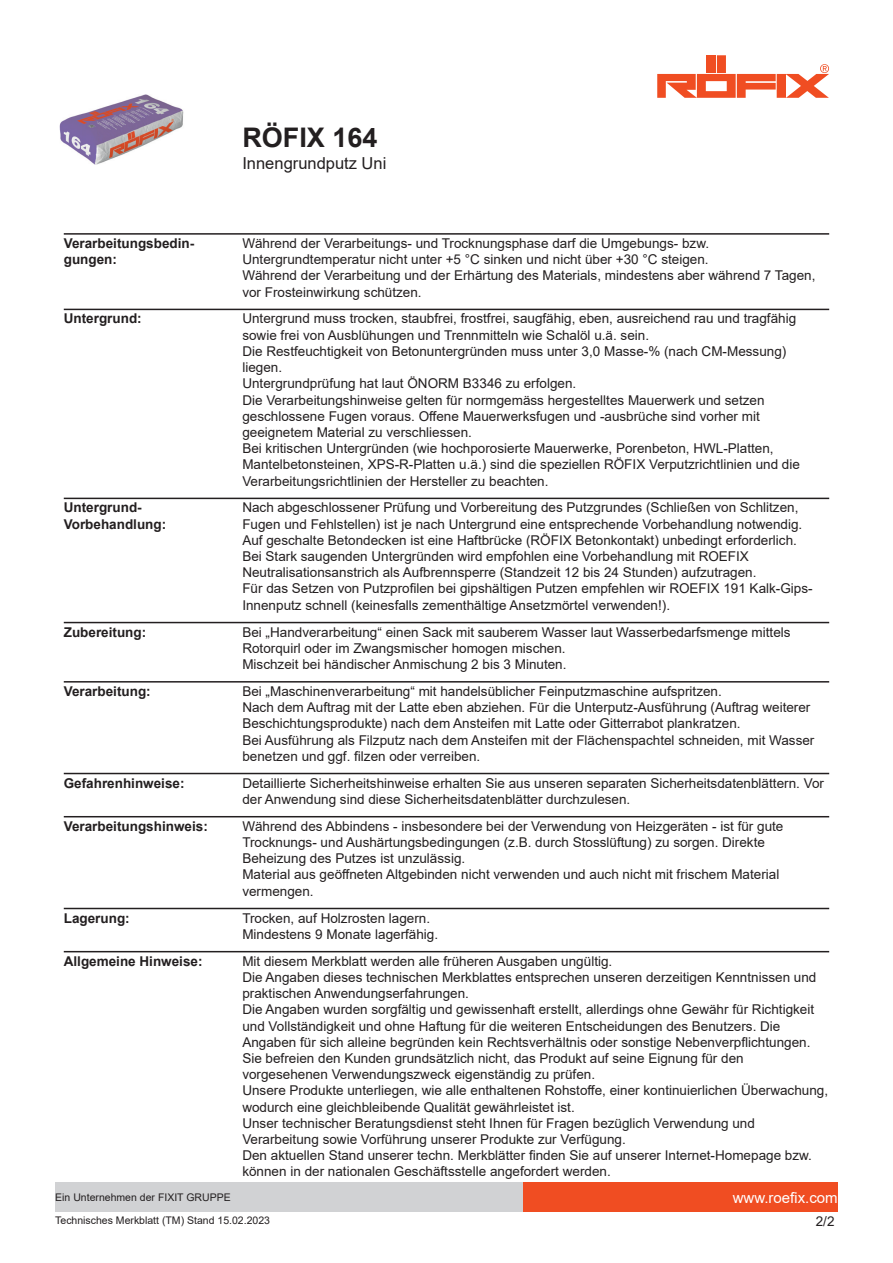
<style>
.page{position:relative;width:893px;height:1263px;background:#fff}
.page>*{position:absolute;margin:0;border:0;box-sizing:border-box;transform-origin:0 0}
.t1{font:700 27px "Arial";color:#231f20}
.t2{font:16.5px "Arial";color:#231f20}
.t3{font:15px "Arial";color:#fff}
.t4{font:13.5px/16.2px "Arial";color:#231f20}
.t5{font:700 13.5px/16.2px "Arial";color:#231f20}
.t6{font:10.5px "Arial";color:#231f20}
</style>
<div class="page">
<img style="left:59px;top:95px;width:125px;height:70px">
<div style="left:717px;top:55px;width:9px;height:18px;background:#f04d22"></div>
<div style="left:707px;top:55px;width:9px;height:18px;background:#f04d22"></div>
<svg style="left:657px;top:64px;width:172px;height:34px"></svg>
<div style="left:523px;top:1182px;width:315px;height:30px;background:#f04d22"></div>
<div style="left:55px;top:1182px;width:468px;height:30px;background:#d1d2d4"></div>
<hr style="left:64px;top:233px;width:765px;height:2px;background:#231f20">
<hr style="left:64px;top:309px;width:765px;height:1px;background:#231f20">
<hr style="left:64px;top:498px;width:765px;height:1px;background:#231f20">
<hr style="left:64px;top:622px;width:765px;height:1px;background:#231f20">
<hr style="left:64px;top:681px;width:765px;height:1px;background:#231f20">
<hr style="left:64px;top:773px;width:765px;height:1px;background:#231f20">
<hr style="left:64px;top:816px;width:765px;height:1px;background:#231f20">
<hr style="left:64px;top:908px;width:765px;height:1px;background:#231f20">
<hr style="left:64px;top:951px;width:765px;height:1px;background:#231f20">
<h1 class="t1" style="left:242px;top:119px;width:137px">RÖFIX 164</h1>
<p class="t2" style="left:242px;top:152px;width:145px">Innengrundputz Uni</p>
<p class="t5" style="left:64px;top:235px;width:132px">Verarbeitungsbedin&shy;gungen:</p>
<p class="t4" style="left:242px;top:235px;width:575px">Während der Verarbeitungs- und Trocknungsphase darf die Umgebungs- bzw.<br>Untergrundtemperatur nicht unter +5 °C sinken und nicht über +30 °C steigen.<br>Während der Verarbeitung und der Erhärtung des Materials, mindestens aber während 7 Tagen, vor Frosteinwirkung schützen.</p>
<p class="t5" style="left:64px;top:311px;width:79px">Untergrund:</p>
<p class="t4" style="left:242px;top:311px;width:559px">Untergrund muss trocken, staubfrei, frostfrei, saugfähig, eben, ausreichend rau und tragfähig sowie frei von Ausblühungen und Trennmitteln wie Schalöl u.ä. sein.<br>Die Restfeuchtigkeit von Betonuntergründen muss unter 3,0 Masse-% (nach CM-Messung) liegen.<br>Untergrundprüfung hat laut ÖNORM B3346 zu erfolgen.<br>Die Verarbeitungshinweise gelten für normgemäss hergestelltes Mauerwerk und setzen geschlossene Fugen voraus. Offene Mauerwerksfugen und -ausbrüche sind vorher mit geeignetem Material zu verschliessen.<br>Bei kritischen Untergründen (wie hochporosierte Mauerwerke, Porenbeton, HWL-Platten, Mantelbetonsteinen, XPS-R-Platten u.ä.) sind die speziellen RÖFIX Verputzrichtlinien und die Verarbeitungsrichtlinien der Hersteller zu beachten.</p>
<p class="t5" style="left:64px;top:500px;width:104px">Untergrund-<br>Vorbehandlung:</p>
<p class="t4" style="left:242px;top:499px;width:572px">Nach abgeschlossener Prüfung und Vorbereitung des Putzgrundes (Schließen von Schlitzen, Fugen und Fehlstellen) ist je nach Untergrund eine entsprechende Vorbehandlung notwendig.<br>Auf geschalte Betondecken ist eine Haftbrücke (RÖFIX Betonkontakt) unbedingt erforderlich.<br>Bei Stark saugenden Untergründen wird empfohlen eine Vorbehandlung mit ROEFIX Neutralisationsanstrich als Aufbrennsperre (Standzeit 12 bis 24 Stunden) aufzutragen.<br>Für das Setzen von Putzprofilen bei gipshältigen Putzen empfehlen wir ROEFIX 191 Kalk-Gips-Innenputz schnell (keinesfalls zementhältige Ansetzmörtel verwenden!).</p>
<p class="t5" style="left:64px;top:624px;width:84px">Zubereitung:</p>
<p class="t4" style="left:242px;top:624px;width:550px">Bei „Handverarbeitung“ einen Sack mit sauberem Wasser laut Wasserbedarfsmenge mittels<br>Rotorquirl oder im Zwangsmischer homogen mischen.<br>Mischzeit bei händischer Anmischung 2 bis 3 Minuten.</p>
<p class="t5" style="left:64px;top:683px;width:89px">Verarbeitung:</p>
<p class="t4" style="left:242px;top:683px;width:574px">Bei „Maschinenverarbeitung“ mit handelsüblicher Feinputzmaschine aufspritzen.<br>Nach dem Auftrag mit der Latte eben abziehen. Für die Unterputz-Ausführung (Auftrag weiterer Beschichtungsprodukte) nach dem Ansteifen mit Latte oder Gitterrabot plankratzen.<br>Bei Ausführung als Filzputz nach dem Ansteifen mit der Flächenspachtel schneiden, mit Wasser benetzen und ggf. filzen oder verreiben.</p>
<p class="t5" style="left:64px;top:775px;width:122px">Gefahrenhinweise:</p>
<p class="t4" style="left:242px;top:775px;width:583px">Detaillierte Sicherheitshinweise erhalten Sie aus unseren separaten Sicherheitsdatenblättern. Vor der Anwendung sind diese Sicherheitsdatenblätter durchzulesen.</p>
<p class="t5" style="left:64px;top:818px;width:146px">Verarbeitungshinweis:</p>
<p class="t4" style="left:242px;top:818px;width:543px">Während des Abbindens - insbesondere bei der Verwendung von Heizgeräten - ist für gute Trocknungs- und Aushärtungsbedingungen (z.B. durch Stosslüftung) zu sorgen. Direkte Beheizung des Putzes ist unzulässig.<br>Material aus geöffneten Altgebinden nicht verwenden und auch nicht mit frischem Material vermengen.</p>
<p class="t5" style="left:64px;top:910px;width:68px">Lagerung:</p>
<p class="t4" style="left:242px;top:910px;width:197px">Trocken, auf Holzrosten lagern.<br>Mindestens 9 Monate lagerfähig.</p>
<p class="t5" style="left:64px;top:953px;width:140px">Allgemeine Hinweise:</p>
<p class="t4" style="left:242px;top:953px;width:587px">Mit diesem Merkblatt werden alle früheren Ausgaben ungültig.<br>Die Angaben dieses technischen Merkblattes entsprechen unseren derzeitigen Kenntnissen und praktischen Anwendungserfahrungen.<br>Die Angaben wurden sorgfältig und gewissenhaft erstellt, allerdings ohne Gewähr für Richtigkeit und Vollständigkeit und ohne Haftung für die weiteren Entscheidungen des Benutzers. Die Angaben für sich alleine begründen kein Rechtsverhältnis oder sonstige Nebenverpflichtungen.<br>Sie befreien den Kunden grundsätzlich nicht, das Produkt auf seine Eignung für den vorgesehenen Verwendungszweck eigenständig zu prüfen.<br>Unsere Produkte unterliegen, wie alle enthaltenen Rohstoffe, einer kontinuierlichen Überwachung, wodurch eine gleichbleibende Qualität gewährleistet ist.<br>Unser technischer Beratungsdienst steht Ihnen für Fragen bezüglich Verwendung und Verarbeitung sowie Vorführung unserer Produkte zur Verfügung.<br>Den aktuellen Stand unserer techn. Merkblätter finden Sie auf unserer Internet-Homepage bzw. können in der nationalen Geschäftsstelle angefordert werden.</p>
<p class="t6" style="left:55px;top:1190px;width:177px">Ein Unternehmen der FIXIT GRUPPE</p>
<p class="t3" style="left:733px;top:1187px;width:107px">www.roefix.com</p>
<p class="t6" style="left:55px;top:1213px;width:216px">Technisches Merkblatt (TM) Stand 15.02.2023</p>
<p class="t4" style="left:816px;top:1213px;width:20px">2/2</p>
</div>
